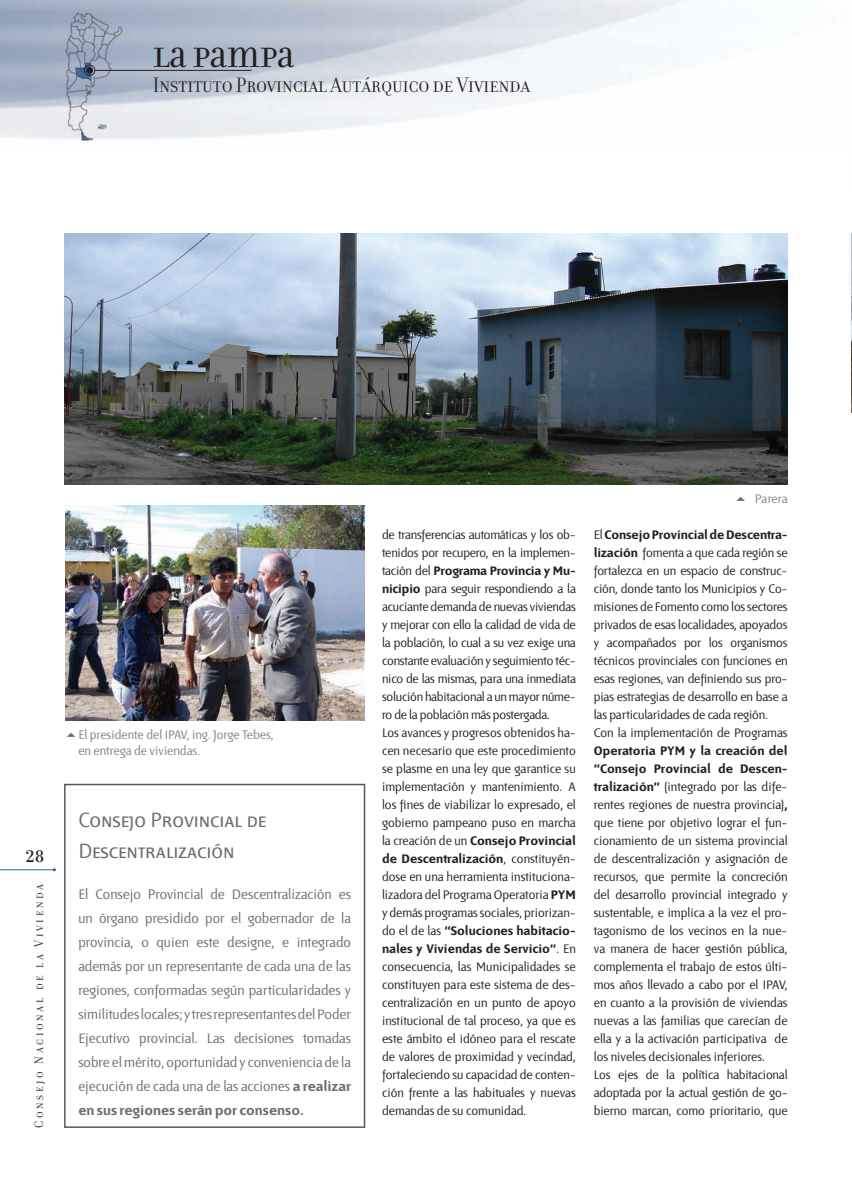
<style>
.page{position:relative;width:852px;height:1192px;background:#fff}
.page>*{position:absolute;margin:0;border:0;box-sizing:border-box;transform-origin:0 0}
.t1{font:30px "Filosofia Unicase";color:#231f20}
.t2{font:22.5px "Filosofia Grand Caps";color:#231f20}
.t3{font:22.5px/30.8px "Fontana Versalita";color:#6c6d70}
.t4{font:18px "Filosofia Unicase";color:#231f20}
.t5{font:15px/24px "Fontana Texto Kern";color:#6c6d70;text-align:justify}
.t6{font:15px "Fontana Negra";color:#6c6d70}
.t7{font:13.5px/18px "Fontana Texto Kern";color:#231f20}
.t8{font:13.5px/18px "Fontana Negra";color:#231f20}
.t9{font:13.5px/16.5px "Fontana Texto Kern";color:#808285}
.t10{font:13.5px "Filosofia Grand Caps";letter-spacing:.2em;color:#231f20}
.s1{font-family:"Fontana Negra"}
.s2{font-family:"Fontana Texto Kern"}
</style>
<div class="page">
<img style="left:0;top:0;width:687px;height:142px">
<div style="left:84px;top:65px;width:11px;height:11px;border:1px solid #231f20;border-radius:50%"></div>
<div style="left:86px;top:67px;width:7px;height:7px;background:#231f20;border-radius:50%"></div>
<hr style="left:95px;top:70px;width:156px;height:1px;background:#231f20">
<hr style="left:0;top:869px;width:54px;height:1px;background:#23689a">
<img style="left:851px;top:233px;width:1px;height:179px">
<img style="left:65px;top:505px;width:299px;height:215px">
<img style="left:65px;top:233px;width:722px;height:251px">
<div style="left:64px;top:784px;width:301px;height:344px;border:2px solid #57585a"></div>
<h1 class="t1" style="left:153px;top:40px;width:143px">LA PAMPA</h1>
<h2 class="t2" style="left:153px;top:73px;width:379px">Instituto Provincial Autárquico de Vivienda</h2>
<h3 class="t4" style="left:25px;top:845px;width:21px">28</h3>
<p class="t10" style="left:32px;top:1127px;width:246px;rotate:-90deg">Consejo Nacional de la Vivienda</p>
<p class="t9" style="left:78px;top:727px;width:197px">El presidente del IPAV, ing. Jorge Tebes, en entrega de viviendas.</p>
<h2 class="t3" style="left:78px;top:805px;width:189px">Consejo Provincial de<br>Descentralización</h2>
<p class="t5" style="left:78px;top:883px;width:274px">El Consejo Provincial de Descentralización es un órgano presidido por el gobernador de la provincia, o quien este designe, e integrado además por un representante de cada una de las regiones, conformadas según particularidades y similitudes locales; y tres representantes del Poder Ejecutivo provincial. Las decisiones tomadas sobre el mérito, oportunidad y conveniencia de la ejecución de cada una de las acciones <span class="s1">a realizar</span></p>
<p class="t6" style="left:78px;top:1103px;width:227px">en sus regiones serán por consenso.</p>
<p class="t7" style="left:382px;top:526px;width:195px">de transferencias automáticas y los ob&shy;tenidos por recupero, en la implemen-</p>
<p class="t8" style="left:382px;top:562px;width:195px"><span class="s2">tación del</span> Programa Provincia y Mu-</p>
<p class="t7" style="left:382px;top:580px;width:195px"><span class="s1">nicipio</span> para seguir respondiendo a la acuciante demanda de nuevas viviendas y mejorar con ello la calidad de vida de la población, lo cual a su vez exige una constante evaluación y seguimiento téc&shy;nico de las mismas, para una inmediata solución habitacional a un mayor núme&shy;ro de la población más postergada.<br>Los avances y progresos obtenidos ha&shy;cen necesario que este procedimiento se plasme en una ley que garantice su implementación y mantenimiento. A los fines de viabilizar lo expresado, el gobierno pampeano puso en marcha</p>
<p class="t8" style="left:382px;top:832px;width:195px"><span class="s2">la creación de un</span> Consejo Provincial de Descentralización<span class="s2">, constituyén-</span></p>
<p class="t7" style="left:382px;top:868px;width:195px;text-align:justify">dose en una herramienta instituciona&shy;lizadora del Programa Operatoria <span class="s1">PYM </span>y demás programas sociales, priorizan-</p>
<p class="t8" style="left:382px;top:922px;width:195px"><span class="s2">do el de las</span> “Soluciones habitacio&shy;nales y Viviendas de Servicio”<span class="s2">. En</span></p>
<p class="t7" style="left:382px;top:958px;width:195px;text-align:justify">consecuencia, las Municipalidades se constituyen para este sistema de des&shy;centralización en un punto de apoyo institucional de tal proceso, ya que es este ámbito el idóneo para el rescate de valores de proximidad y vecindad, fortaleciendo su capacidad de conten&shy;ción frente a las habituales y nuevas demandas de su comunidad.</p>
<p class="t9" style="left:754px;top:491px;width:34px">Parera</p>
<p class="t8" style="left:594px;top:526px;width:195px"><span class="s2">El</span> Consejo Provincial de Descentra-</p>
<p class="t7" style="left:594px;top:544px;width:195px"><span class="s1">lización</span> fomenta a que cada región se fortalezca en un espacio de construc&shy;ción, donde tanto los Municipios y Co&shy;misiones de Fomento como los sectores privados de esas localidades, apoyados y acompañados por los organismos técnicos provinciales con funciones en esas regiones, van definiendo sus pro&shy;pias estrategias de desarrollo en base a las particularidades de cada región.<br>Con la implementación de Programas</p>
<p class="t8" style="left:594px;top:742px;width:195px">Operatoria PYM y la creación del “Consejo Provincial de Descen-</p>
<p class="t7" style="left:594px;top:778px;width:195px"><span class="s1">tralización”</span> (integrado por las dife&shy;rentes regiones de nuestra provincia)<span class="s1">, </span>que tiene por objetivo lograr el fun&shy;cionamiento de un sistema provincial de descentralización y asignación de recursos, que permite la concreción del desarrollo provincial integrado y sustentable, e implica a la vez el pro&shy;tagonismo de los vecinos en la nue&shy;va manera de hacer gestión pública, complementa el trabajo de estos últi&shy;mos años llevado a cabo por el IPAV, en cuanto a la provisión de viviendas nuevas a las familias que carecían de ella y a la activación participativa de los niveles decisionales inferiores.<br>Los ejes de la política habitacional adoptada por la actual gestión de go&shy;bierno marcan, como prioritario, que</p>
</div>
